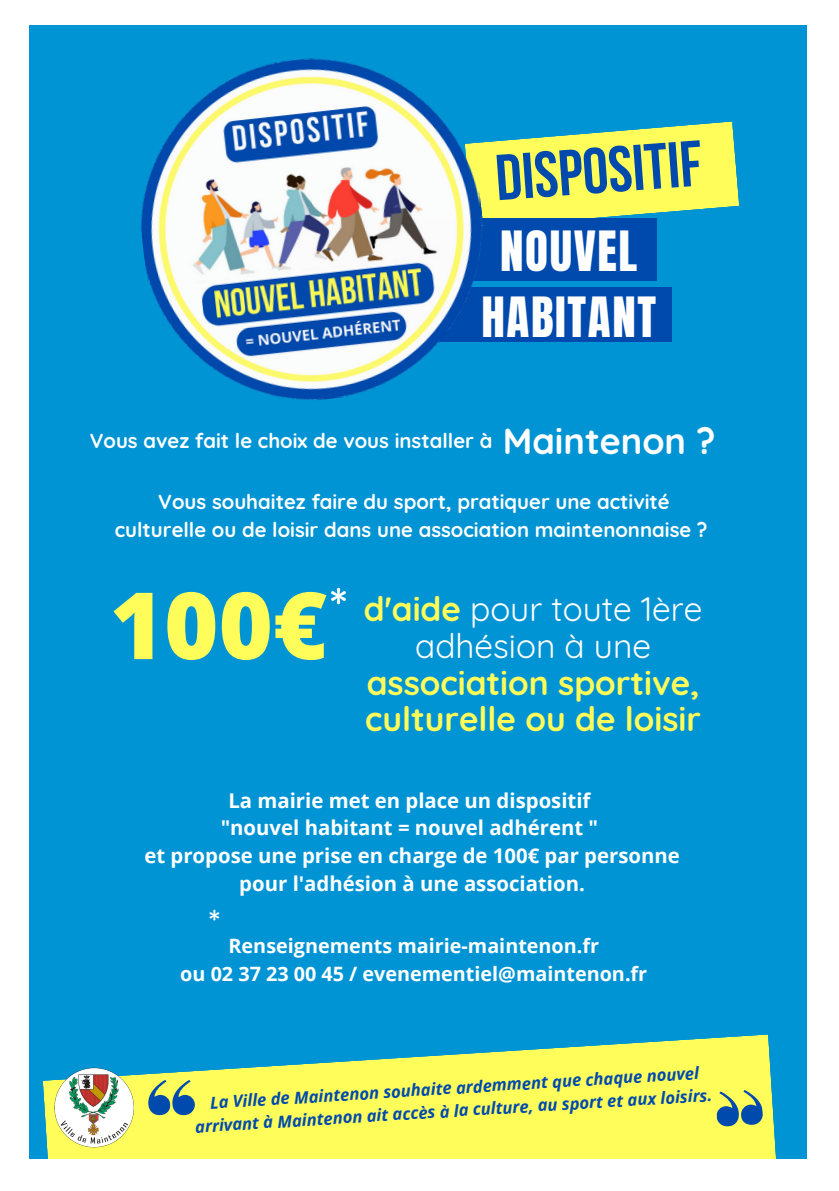
<style>
.page{position:relative;width:839px;height:1191px;background:#fff}
.page>*{position:absolute;margin:0;border:0;box-sizing:border-box;transform-origin:0 0}
.t1{font:800 92.8px "Open Sans";color:#fffd59}
.t2{font:700 64.6px "Bebas Neue";color:#004aad}
.t3{font:700 51.2px "Quicksand";color:#fcfcfc}
.t4{font:47.2px "Anton";letter-spacing:.035em;color:#fff}
.t5{font:700 36.2px "Quicksand";color:#fff}
.t6{font:700 33.6px/36.6px "Quicksand";color:#fffd59;text-align:center}
.t7{font:700 33.2px "Quicksand";color:#fcfcfc}
.t8{font:700 20.4px/27.8px "Quicksand";color:#fff;text-align:center}
.t9{font:700 20.4px "Open Sans";color:#fff}
.t10{font:700 19.8px "Open Sans";color:#fff}
.t11{font:italic 700 16.6px/23px "Open Sans";color:#004aad;text-align:center}
.s1{font-weight:400;color:#fff}
</style>
<div class="page">
<div style="left:29px;top:25px;width:777px;height:1135px;background:#0094d4"></div>
<svg style="left:148px;top:1034px;width:628px;height:125px;fill:#fffd59"></svg>
<div style="left:0;top:1159px;width:838px;height:32px;background:#fff"></div>
<svg style="left:500px;top:121px;width:239px;height:97px;background:#d7ec6c"></svg>
<div style="left:293px;top:218px;width:364px;height:63px;background:#004aad"></div>
<img style="left:43px;top:1067px;width:105px;height:92px">
<svg style="left:148px;top:1080px;width:47px;height:35px;background:#7ba084"></svg>
<svg style="left:715px;top:1089px;width:48px;height:38px;background:#88a97f"></svg>
<div style="left:331px;top:288px;width:340px;height:54px;background:#004aad"></div>
<img style="left:141px;top:58px;width:359px;height:343px">
<p class="t2" style="left:494px;top:152px;width:208px;rotate:-4deg">dispositif</p>
<p class="t4" style="left:500px;top:218px;width:139px">NOUVEL</p>
<p class="t4" style="left:481px;top:283px;width:176px">HABITANT</p>
<p class="t8" style="left:90px;top:427px;width:404px">Vous avez fait le choix de vous installer à</p>
<p class="t5" style="left:503px;top:418px;width:214px">Maintenon ?</p>
<p class="t8" style="left:115px;top:487px;width:594px">Vous souhaitez faire du sport, pratiquer une activité culturelle ou de loisir dans une association maintenonnaise ?</p>
<p class="t3" style="left:329px;top:573px;width:20px">*</p>
<p class="t1" style="left:110px;top:560px;width:219px">100€</p>
<p class="t6" style="left:364px;top:591px;width:340px">d'aide <span class="s1">pour toute 1ère adhésion à une </span>association sportive, culturelle ou de loisir</p>
<p class="t9" style="left:228px;top:786px;width:363px">La mairie met en place un dispositif</p>
<p class="t9" style="left:221px;top:814px;width:379px">"nouvel habitant = nouvel adhérent "</p>
<p class="t9" style="left:144px;top:841px;width:537px">et propose une prise en charge de 100€ par personne</p>
<p class="t9" style="left:239px;top:869px;width:347px">pour l'adhésion à une association.</p>
<p class="t7" style="left:208px;top:900px;width:14px">*</p>
<p class="t10" style="left:228px;top:932px;width:372px">Renseignements mairie-maintenon.fr</p>
<p class="t10" style="left:180px;top:960px;width:468px">ou 02 37 23 00 45 / evenementiel@maintenon.fr</p>
<p class="t11" style="left:193px;top:1094px;width:519px;rotate:-4deg">La Ville de Maintenon souhaite ardemment que chaque nouvel arrivant à Maintenon ait accès à la culture, au sport et aux loisirs.</p>
</div>
